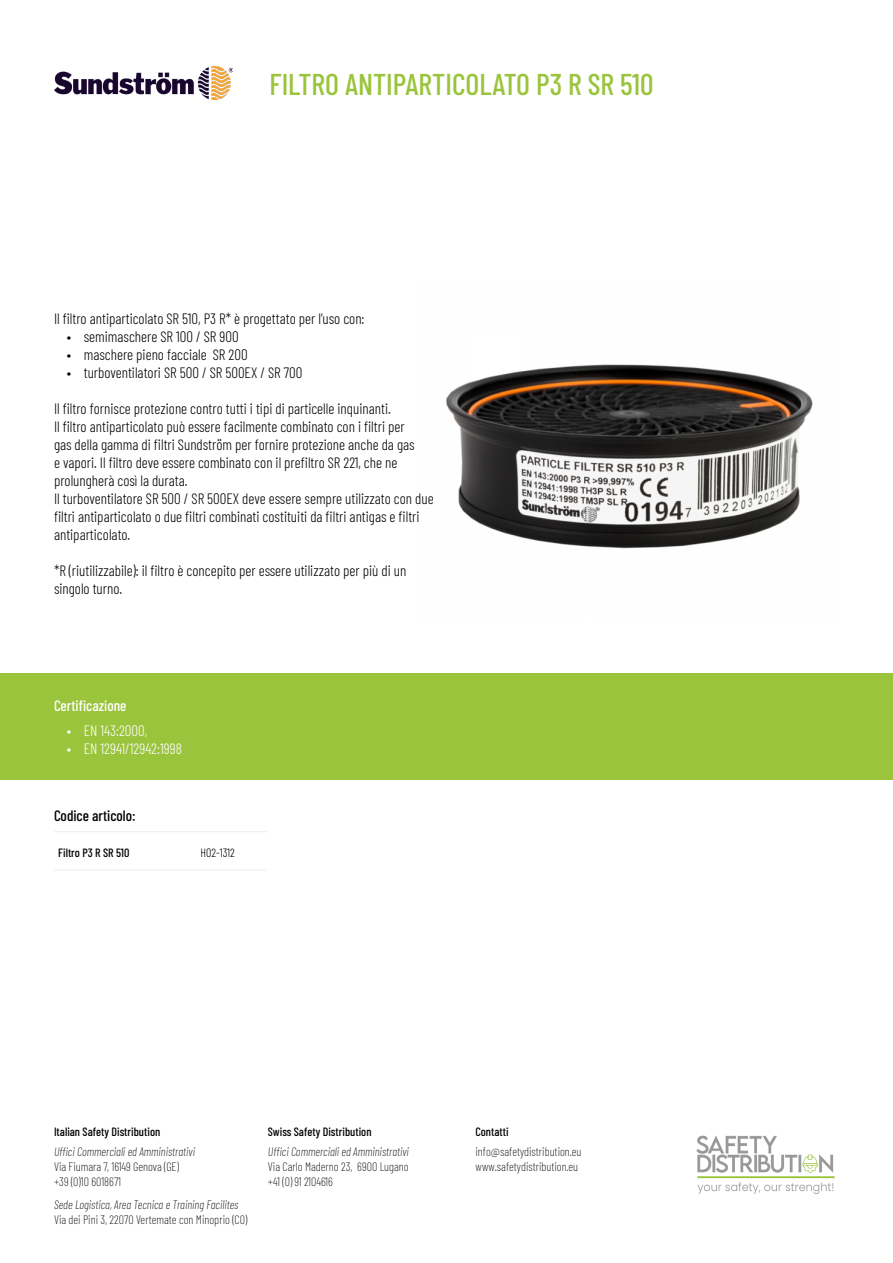
<style>
.page{position:relative;width:893px;height:1263px;background:#fff}
.page>*{position:absolute;margin:0;border:0;box-sizing:border-box;transform-origin:0 0}
.TITOL{font:500 30px "Barlow Condensed";color:#9ac43c}
.TESTO{font:300 15px/18px "Barlow Condensed";color:#000}
.t1{font:300 15px "Barlow Condensed";color:#fff}
.TESTO-2{font:500 15px "Barlow Condensed";color:#000}
.TESTO-3{font:500 15px "Barlow Condensed";color:#fff}
.t2{font:200 12px/15px "Barlow Condensed";color:#000}
.t3{font:italic 200 12px "Barlow Condensed";color:#000}
.TESTO-4{font:500 12px "Barlow Condensed";color:#000}
.TESTO-5{font:300 12px "Barlow Condensed";color:#000}
</style>
<div class="page">
<img style="left:54px;top:66px;width:179px;height:33px">
<img style="left:696px;top:1135px;width:139px;height:60px">
<div style="left:0;top:673px;width:893px;height:106px;background:#9ac43c"></div>
<hr style="left:54px;top:831px;width:115px;height:1px;background:#ededed">
<hr style="left:169px;top:831px;width:98px;height:1px;background:#ededed">
<hr style="left:54px;top:869px;width:115px;height:1px;background:#ededed">
<hr style="left:169px;top:869px;width:98px;height:1px;background:#ededed">
<img style="left:446px;top:364px;width:367px;height:185px">
<p class="TITOL" style="left:269px;top:63px;width:386px">FILTRO ANTIPARTICOLATO P3 R SR 510</p>
<p class="TESTO" style="left:54px;top:309px;width:312px">Il filtro antiparticolato SR 510, P3 R* è progettato per l’uso con:</p>
<p class="TESTO" style="left:67px;top:327px;width:173px">• semimaschere SR 100 / SR 900</p>
<p class="TESTO" style="left:67px;top:345px;width:182px">• maschere pieno facciale SR 200</p>
<p class="TESTO" style="left:67px;top:363px;width:237px">• turboventilatori SR 500 / SR 500EX / SR 700</p>
<p class="TESTO" style="left:54px;top:399px;width:338px">Il filtro fornisce protezione contro tutti i tipi di particelle inquinanti.</p>
<p class="TESTO" style="left:54px;top:417px;width:362px">Il filtro antiparticolato può essere facilmente combinato con i filtri per gas della gamma di filtri Sundström per fornire protezione anche da gas e vapori. Il filtro deve essere combinato con il prefiltro SR 221, che ne prolungherà così la durata.</p>
<p class="TESTO" style="left:54px;top:489px;width:381px">Il turboventilatore SR 500 / SR 500EX deve essere sempre utilizzato con due filtri antiparticolato o due filtri combinati costituiti da filtri antigas e filtri antiparticolato.</p>
<p class="TESTO" style="left:54px;top:561px;width:354px">*R (riutilizzabile): il filtro è concepito per essere utilizzato per più di un singolo turno.</p>
<p class="TESTO-3" style="left:54px;top:694px;width:74px">Certificazione</p>
<p class="t1" style="left:67px;top:720px;width:82px">• EN 143:2000,</p>
<p class="t1" style="left:67px;top:738px;width:117px">• EN 12941/12942:1998</p>
<p class="TESTO-2" style="left:54px;top:805px;width:83px">Codice articolo:</p>
<p class="TESTO-4" style="left:58px;top:844px;width:73px">Filtro P3 R SR 510</p>
<p class="TESTO-5" style="left:201px;top:844px;width:36px">H02-1312</p>
<p class="TESTO-4" style="left:54px;top:1122px;width:108px">Italian Safety Distribution</p>
<p class="t3" style="left:54px;top:1143px;width:143px">Uffici Commerciali ed Amministrativi</p>
<p class="t2" style="left:54px;top:1158px;width:126px">Via Fiumara 7, 16149 Genova (GE) +39 (0)10 6018671</p>
<p class="t3" style="left:54px;top:1195px;width:186px">Sede Logistica, Area Tecnica e Training Facilites</p>
<p class="t2" style="left:54px;top:1211px;width:195px">Via dei Pini 3, 22070 Vertemate con Minoprio (CO)</p>
<p class="TESTO-4" style="left:268px;top:1122px;width:105px">Swiss Safety Distribution</p>
<p class="t3" style="left:268px;top:1143px;width:143px">Uffici Commerciali ed Amministrativi</p>
<p class="t2" style="left:268px;top:1158px;width:142px">Via Carlo Maderno 23, 6900 Lugano +41 (0) 91 2104616</p>
<p class="TESTO-4" style="left:475px;top:1122px;width:35px">Contatti</p>
<p class="t2" style="left:475px;top:1143px;width:107px">info@safetydistribution.eu www.safetydistribution.eu</p>
</div>
